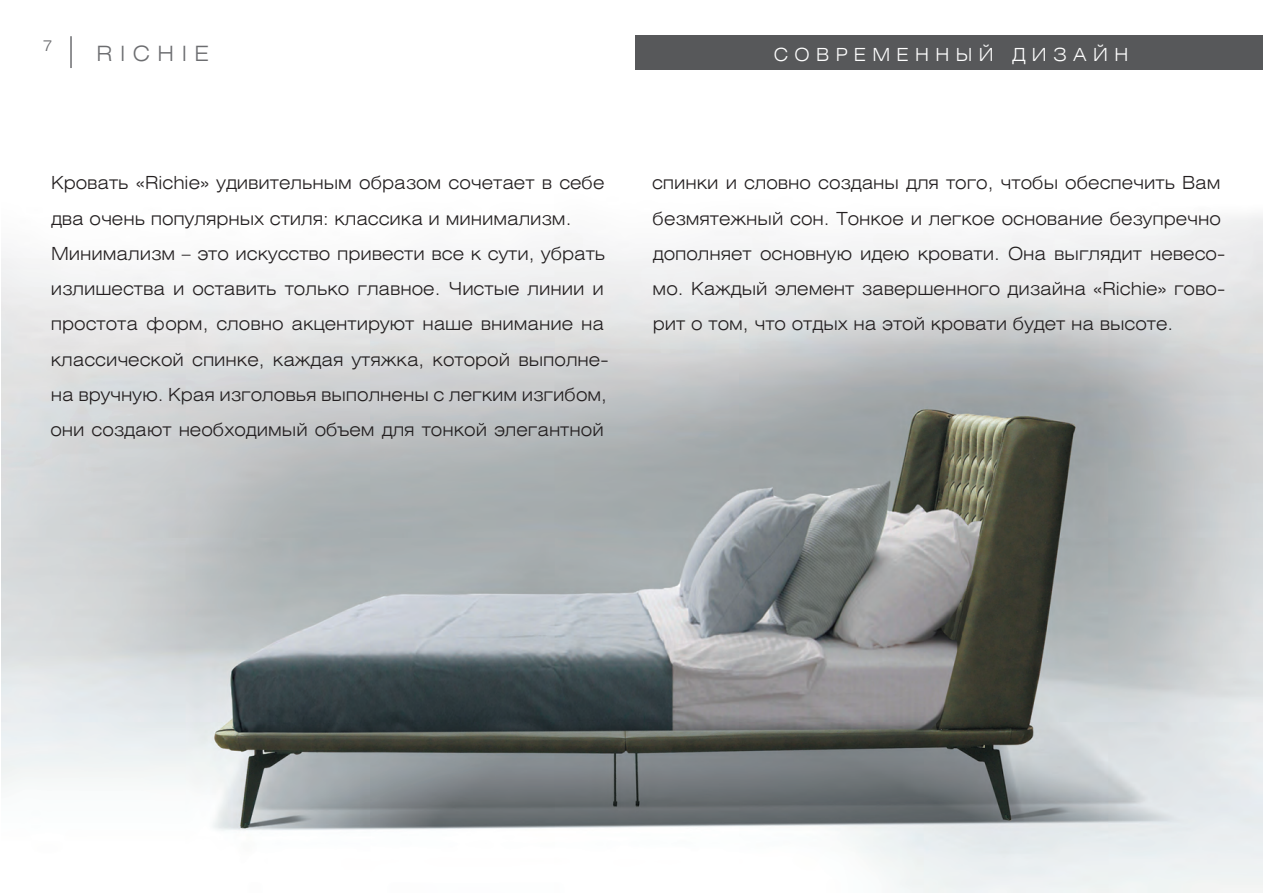
<style>
.page{position:relative;width:1263px;height:893px;background:#fff}
.page>*{position:absolute;margin:0;border:0;box-sizing:border-box;transform-origin:0 0}
.t1{font:21px "Helios Ext Light C";letter-spacing:.36em;color:#6c6d70}
.t2{font:18px/35.2px "Helios Ext Light C";color:#231f20}
.t3{font:18px "Helios Ext Light C";letter-spacing:.36em;color:#fff}
.t4{font:15px "Helios Ext Light C";color:#6c6d70}
</style>
<div class="page">
<img style="left:1px;top:215px;width:1262px;height:678px">
<div style="left:636px;top:35px;width:627px;height:35px;background:#57585a"></div>
<hr style="left:70px;top:36px;width:2px;height:32px;background:#6c6d70">
<p class="t4" style="left:43px;top:36px;width:11px">7</p>
<p class="t1" style="left:97px;top:41px;width:114px">RICHIE</p>
<p class="t3" style="left:774px;top:43px;width:356px">СОВРЕМЕННЫЙ ДИЗАЙН</p>
<p class="t2" style="left:50px;top:165px;width:560px">Кровать «Richie» удивительным образом сочетает в себе два очень популярных стиля: классика и минимализм.<br>Минимализм – это искусство привести все к сути, убрать излишества и оставить только главное. Чистые линии и простота форм, словно акцентируют наше внимание на классической спинке, каждая утяжка, которой выполне&shy;на вручную. Края изголовья выполнены с легким изгибом, они создают необходимый объем для тонкой элегантной</p>
<p class="t2" style="left:652px;top:165px;width:575px">спинки и словно созданы для того, чтобы обеспечить Вам безмятежный сон. Тонкое и легкое основание безупречно дополняет основную идею кровати. Она выглядит невесо&shy;мо. Каждый элемент завершенного дизайна «Richie» гово&shy;рит о том, что отдых на этой кровати будет на высоте.</p>
</div>
